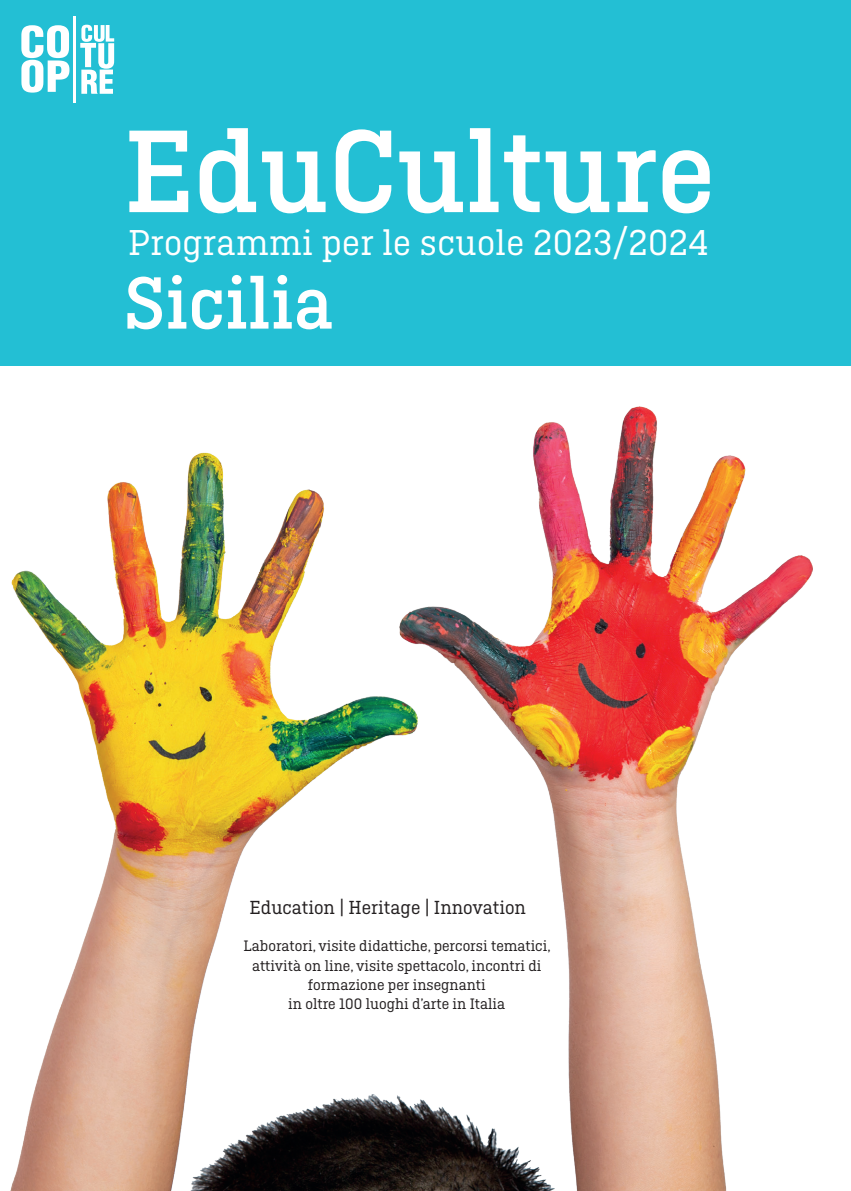
<style>
.page{position:relative;width:851px;height:1191px;background:#fff}
.page>*{position:absolute;margin:0;border:0;box-sizing:border-box;transform-origin:0 0}
.t1{font:500 124px "Ciutadella Slab";color:#fff}
.t2{font:500 78px "Ciutadella Slab";color:#fff}
.t3{font:38px "Ciutadella Slab";letter-spacing:.01em;color:#fff}
.t4{font:20px "Ciutadella Slab";color:#231f20}
.t5{font:16px/19.2px "Ciutadella Slab";color:#231f20;text-align:center}
</style>
<div class="page">
<img style="left:11px;top:406px;width:801px;height:785px">
<div style="left:0;top:0;width:850px;height:366px;background:#23bfd4"></div>
<hr style="left:73px;top:16px;width:3px;height:86px;background:#fff">
<svg style="left:21px;top:25px;width:48px;height:68px"></svg>
<svg style="left:80px;top:25px;width:34px;height:69px"></svg>
<h1 class="t1" style="left:124px;top:102px;width:592px">EduCulture</h1>
<h3 class="t3" style="left:128px;top:222px;width:581px">Programmi per le scuole 2023/2024</h3>
<h2 class="t2" style="left:124px;top:259px;width:210px">Sicilia</h2>
<p class="t4" style="left:249px;top:896px;width:278px">Education | Heritage | Innovation</p>
<p class="t5" style="left:243px;top:936px;width:308px">Laboratori, visite didattiche, percorsi tematici, attività on line, visite spettacolo, incontri di formazione per insegnanti<br>in oltre 100 luoghi d’arte in Italia</p>
</div>
